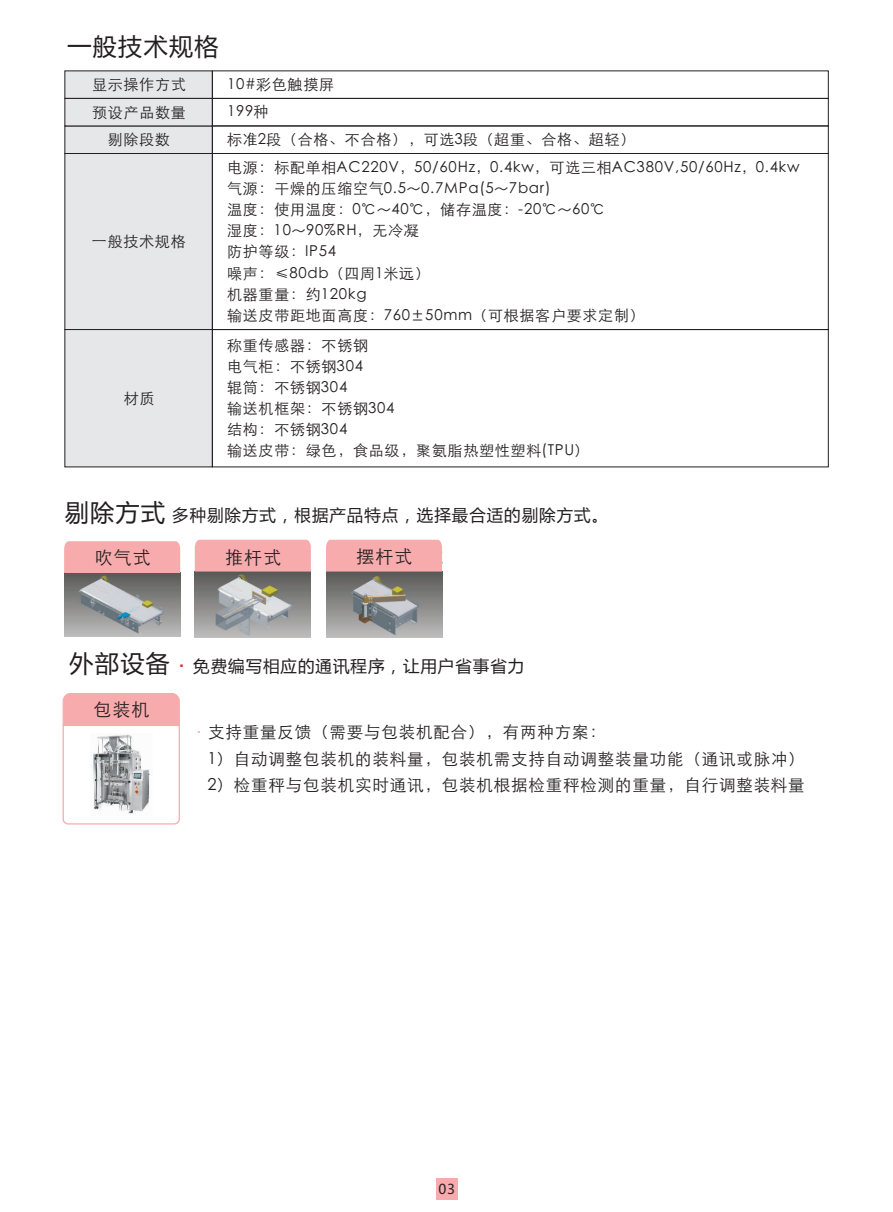
<style>
.page{position:relative;width:893px;height:1212px;background:#fff}
.page>*{position:absolute;margin:0;border:0;box-sizing:border-box;transform-origin:0 0}
.t1{font:24px "Microsoft Ya Hei";letter-spacing:.06em;color:#231f20}
.t2{font:18px "ST Xihei";letter-spacing:.05em;color:#231f20}
.t3{font:16.5px/26.7px "ST Xihei";letter-spacing:.05em;color:#231f20}
.t4{font:16.5px "Microsoft Ya Hei";letter-spacing:.06em;color:#231f20}
.t5{font:15px/21px "ST Xihei";letter-spacing:.05em;color:#231f20}
.t6{font:13.5px "Microsoft Ya Hei";color:#231f20}
.s1{font-size:24px}
.s2{font-family:"ST Xihei";font-size:21px;color:#ee1d23}
.s3{color:#f8abad}
</style>
<div class="page">
<div style="left:64px;top:70px;width:149px;height:398px;background:#e6e7e9"></div>
<div style="left:212px;top:98px;width:617px;height:28px;border:1px solid #231f20"></div>
<div style="left:212px;top:153px;width:617px;height:177px;border:1px solid #231f20"></div>
<div style="left:436px;top:1178px;width:21px;height:21px;background:#f8abad"></div>
<img style="left:64px;top:573px;width:116px;height:63px">
<div style="left:64px;top:541px;width:116px;height:32px;background:#f8abad"></div>
<img style="left:195px;top:571px;width:116px;height:67px">
<div style="left:195px;top:540px;width:116px;height:31px;background:#f8abad"></div>
<img style="left:326px;top:571px;width:116px;height:67px">
<div style="left:326px;top:540px;width:116px;height:31px;background:#f8abad"></div>
<svg style="left:62px;top:693px;width:118px;height:132px"></svg>
<img style="left:90px;top:733px;width:62px;height:83px">
<h1 class="t1" style="left:67px;top:35px;width:153px">一般技术规格</h1>
<p class="t5" style="left:92px;top:74px;width:95px">显示操作方式</p>
<p class="t5" style="left:92px;top:102px;width:95px">预设产品数量</p>
<p class="t5" style="left:108px;top:129px;width:64px">剔除段数</p>
<p class="t5" style="left:92px;top:231px;width:95px">一般技术规格</p>
<p class="t5" style="left:124px;top:388px;width:32px">材质</p>
<p class="t5" style="left:227px;top:71px;width:108px;line-height:27.5px">10#彩色触摸屏<br>199种</p>
<p class="t5" style="left:227px;top:129px;width:410px">标准2段（合格、不合格），可选3段（超重、合格、超轻）</p>
<p class="t5" style="left:227px;top:157px;width:574px">电源：标配单相AC220V，50/60Hz，0.4kw，可选三相AC380V,50/60Hz，0.4kw气源：干燥的压缩空气0.5～0.7MPa(5～7bar)<br>温度：使用温度：0℃～40℃，储存温度：-20℃～60℃<br>湿度：10～90%RH，无冷凝<br>防护等级：IP54<br>噪声：≤80db（四周1米远）<br>机器重量：约120kg<br>输送皮带距地面高度：760±50mm（可根据客户要求定制）</p>
<p class="t5" style="left:227px;top:335px;width:364px">称重传感器：不锈钢<br>电气柜：不锈钢304<br>辊筒：不锈钢304<br>输送机框架：不锈钢304<br>结构：不锈钢304<br>输送皮带：绿色，食品级，聚氨脂热塑性塑料(TPU）</p>
<p class="t4" style="left:65px;top:507px;width:545px"><span class="s1">剔除方式</span> 多种剔除方式，根据产品特点，选择最合适的剔除方式。</p>
<p class="t2" style="left:95px;top:548px;width:57px">吹气式</p>
<p class="t2" style="left:225px;top:548px;width:57px">推杆式</p>
<p class="t2" style="left:387px;top:548px;width:57px">摆杆式</p>
<p class="t2" style="left:356px;top:548px;width:57px">摆杆式</p>
<p class="t4" style="left:70px;top:659px;width:456px"><span class="s1">外部设备</span><span class="s2">·</span>免费编写相应的通讯程序，让用户省事省力</p>
<p class="t2" style="left:94px;top:700px;width:57px">包装机</p>
<p class="t3" style="left:207px;top:719px;width:599px;text-indent:-16px"><span class="s3">·</span>支持重量反馈（需要与包装机配合），有两种方案：<br>1）自动调整包装机的装料量，包装机需支持自动调整装量功能（通讯或脉冲）<br>2）检重秤与包装机实时通讯，包装机根据检重秤检测的重量，自行调整装料量</p>
<p class="t6" style="left:438px;top:1183px;width:18px">03</p>
</div>
